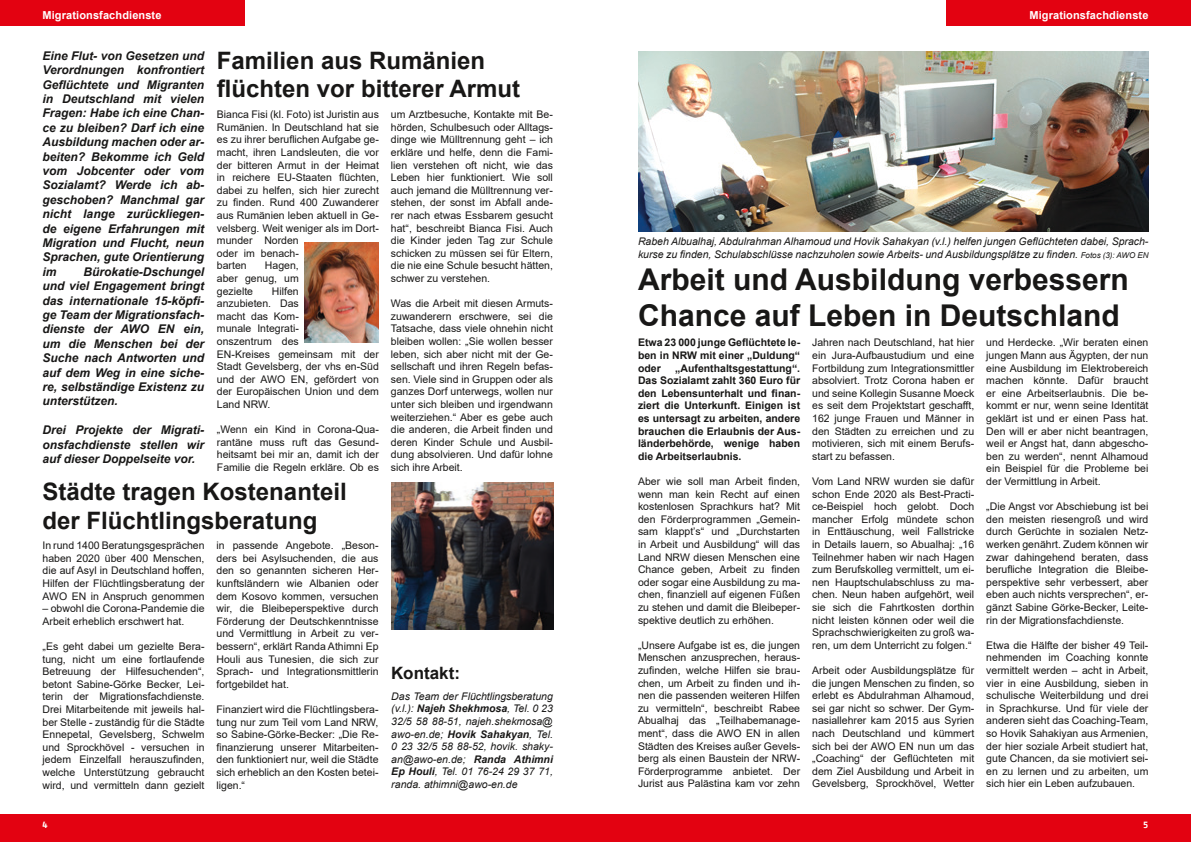
<style>
.page{position:relative;width:1191px;height:842px;background:#fff}
.page>*{position:absolute;margin:0;border:0;box-sizing:border-box;transform-origin:0 0}
.t1{font:700 30px/36px "Arial";color:#181716}
.t2{font:700 24px/28.8px "Arial";color:#181716}
.t3{font:700 17px "Arial";color:#181716}
.t4{font:italic 700 12px/14.4px "Arial";color:#181716;text-align:justify}
.t5{font:700 11px "Arial";letter-spacing:.01em;color:#fff}
.t6{font:10.5px/12.6px "Arial";color:#181716;text-align:justify}
.t7{font:italic 10.5px/12.6px "Arial";color:#181716}
.t8{font:700 10.5px/12.6px "Arial";color:#181716;text-align:justify}
.t9{font:700 9px "AWO Fago Office";color:#fff}
.s1{font-size:8px}
.s2{font-weight:700}
</style>
<div class="page">
<div style="left:0;top:814px;width:1191px;height:28px;background:#e30211"></div>
<div style="left:0;top:0;width:245px;height:26px;background:#e30211"></div>
<div style="left:946px;top:0;width:245px;height:26px;background:#e30211"></div>
<img style="left:638px;top:51px;width:510px;height:180px">
<img style="left:304px;top:243px;width:75px;height:100px">
<img style="left:391px;top:482px;width:162px;height:147px">
<p class="t5" style="left:43px;top:8px;width:120px">Migrationsfachdienste</p>
<p class="t5" style="left:1029px;top:8px;width:120px">Migrationsfachdienste</p>
<p class="t4" style="left:43px;top:49px;width:163px">Eine Flut- von Gesetzen und Verordnungen konfrontiert Geflüchtete und Migranten in Deutschland mit vielen Fragen: Habe ich eine Chan&shy;ce zu bleiben? Darf ich eine Ausbildung machen oder ar&shy;beiten? Bekomme ich Geld vom Jobcenter oder vom Sozialamt? Werde ich ab&shy;geschoben? Manchmal gar nicht lange zurückliegen&shy;de eigene Erfahrungen mit Migration und Flucht, neun Sprachen, gute Orientierung im</p>
<h2 class="t2" style="left:217px;top:46px;width:305px">Familien aus Rumänien flüchten vor bitterer Armut</h2>
<p class="t6" style="left:217px;top:108px;width:163px;text-align:left">Bianca Fisi (kl. Foto) ist Juristin aus<br>Rumänien. In Deutschland hat sie es zu ihrer beruflichen Aufgabe ge&shy;macht, ihren Landsleuten, die vor der bitteren Armut in der Heimat in reichere EU-Staaten flüchten, dabei zu helfen, sich hier zurecht zu finden. Rund 400 Zuwanderer aus Rumänien leben aktuell in Ge&shy;velsberg. Weit weniger als im Dort&shy;munder Norden<br>oder im benach-<br>barten</p>
<p class="t6" style="left:391px;top:108px;width:163px">um Arztbesuche, Kontakte mit Be&shy;hörden, Schulbesuch oder Alltags&shy;dinge wie Mülltrennung geht – ich erkläre und helfe, denn die Fami&shy;lien verstehen oft nicht, wie das Leben hier funktioniert. Wie soll auch jemand die Mülltrennung ver&shy;stehen, der sonst im Abfall ande&shy;rer nach etwas Essbarem gesucht hat“, beschreibt Bianca Fisi. Auch die Kinder jeden Tag zur Schule schicken zu müssen sei für Eltern, die nie eine Schule besucht hätten, schwer zu verstehen.</p>
<p class="t6" style="left:391px;top:297px;width:163px">Was die Arbeit mit diesen Armuts&shy;zuwanderern erschwere, sei die Tatsache, dass viele ohnehin nicht bleiben wollen: „Sie wollen besser leben, sich aber nicht mit der Ge&shy;sellschaft und ihren Regeln befas&shy;sen. Viele sind in Gruppen oder als ganzes Dorf unterwegs, wollen nur unter sich bleiben und irgendwann weiterziehen.“ Aber es gebe auch die anderen, die Arbeit finden und deren Kinder Schule und Ausbil&shy;dung absolvieren. Und dafür lohne sich ihre Arbeit.</p>
<p class="t7" style="left:638px;top:235px;width:512px">Rabeh Albualhaj, Abdulrahman Alhamoud und Hovik Sahakyan (v.l.) helfen jungen Geflüchteten dabei, Sprach&shy;kurse zu finden, Schulabschlüsse nachzuholen sowie Arbeits- und Ausbildungsplätze zu finden. <span class="s1">Fotos (3): AWO EN</span></p>
<h1 class="t1" style="left:638px;top:262px;width:492px">Arbeit und Ausbildung verbessern<br>Chance auf Leben in Deutschland</h1>
<p class="t8" style="left:638px;top:337px;width:164px">Etwa 23 000 junge Geflüchtete le&shy;ben in NRW mit einer „Duldung“ oder</p>
<p class="t6" style="left:217px;top:259px;width:83px;text-indent:48px">Hagen, aber genug, um gezielte</p>
<p class="t4" style="left:43px;top:265px;width:163px;text-indent:41px">Bürokatie-Dschungel und viel Engagement bringt das internationale 15-köpfi&shy;ge Team der Migrationsfach&shy;dienste der AWO EN ein, um die Menschen bei der Suche nach Antworten und auf dem Weg in eine siche&shy;re, selbständige Existenz zu unterstützen.</p>
<p class="t4" style="left:43px;top:423px;width:163px">Drei Projekte der Migrati&shy;onsfachdienste stellen wir auf dieser Doppelseite vor.</p>
<p class="t6" style="left:217px;top:285px;width:163px;text-align:left;text-indent:55px">Hilfen<br>anzubieten. Das<br>macht das Kom-<br>munale Integrati-<br>onszentrum des<br>EN-Kreises gemeinsam mit der<br>Stadt Gevelsberg, der vhs en-Süd und der AWO EN, gefördert von der Europäischen Union und dem<br>Land NRW.</p>
<p class="t6" style="left:217px;top:423px;width:163px">„Wenn ein Kind in Corona-Qua&shy;rantäne muss ruft das Gesund&shy;heitsamt bei mir an, damit ich der Familie die Regeln erkläre. Ob es</p>
<p class="t6" style="left:812px;top:336px;width:164px">Jahren nach Deutschland, hat hier ein Jura-Aufbaustudium und eine Fortbildung zum Integrationsmittler absolviert. Trotz Corona haben er und seine Kollegin Susanne Moeck es seit dem Projektstart geschafft, 162 junge Frauen und Männer in den Städten zu erreichen und zu motivieren, sich mit einem Berufs&shy;start zu befassen.</p>
<p class="t6" style="left:812px;top:475px;width:164px">Vom Land NRW wurden sie dafür schon Ende 2020 als Best-Practi&shy;ce-Beispiel hoch gelobt. Doch mancher Erfolg mündete schon in Enttäuschung, weil Fallstricke in Details lauern, so Abualhaj: „16<br>Teilnehmer haben wir nach Hagen zum Berufskolleg vermittelt, um ei&shy;nen Hauptschulabschluss zu ma&shy;chen. Neun haben aufgehört, weil sie sich die Fahrtkosten dorthin nicht leisten können oder weil die Sprachschwierigkeiten zu groß wa&shy;ren, um dem Unterricht zu folgen.“</p>
<p class="t6" style="left:812px;top:664px;width:164px">Arbeit oder Ausbildungsplätze für die jungen Menschen zu finden, so erlebt es Abdulrahman Alhamoud, sei gar nicht so schwer. Der Gym&shy;nasiallehrer kam 2015 aus Syrien nach Deutschland und kümmert sich bei der AWO EN nun um das „Coaching“ der Geflüchteten mit dem Ziel Ausbildung und Arbeit in Gevelsberg, Sprockhövel, Wetter</p>
<p class="t6" style="left:986px;top:336px;width:164px">und Herdecke. „Wir beraten einen jungen Mann aus Ägypten, der nun eine Ausbildung im Elektrobereich machen könnte. Dafür braucht er eine Arbeitserlaubnis. Die be&shy;kommt er nur, wenn seine Identität geklärt ist und er einen Pass hat.<br>Den will er aber nicht beantragen, weil er Angst hat, dann abgescho&shy;ben zu werden“, nennt Alhamoud ein Beispiel für die Probleme bei der Vermittlung in Arbeit.</p>
<p class="t6" style="left:986px;top:500px;width:164px">„Die Angst vor Abschiebung ist bei den meisten riesengroß und wird durch Gerüchte in sozialen Netz&shy;werken genährt. Zudem können wir zwar dahingehend beraten, dass berufliche Integration die Bleibe&shy;perspektive sehr verbessert, aber eben auch nichts versprechen“, er&shy;gänzt Sabine Görke-Becker, Leite&shy;rin der Migrationsfachdienste.</p>
<p class="t6" style="left:986px;top:639px;width:164px">Etwa die Hälfte der bisher 49 Teil&shy;nehmenden im Coaching konnte vermittelt werden – acht in Arbeit, vier in eine Ausbildung, sieben in schulische Weiterbildung und drei in Sprachkurse. Und für viele der anderen sieht das Coaching-Team, so Hovik Sahakiyan aus Armenien, der hier soziale Arbeit studiert hat, gute Chancen, da sie motiviert sei&shy;en zu lernen und zu arbeiten, um sich hier ein Leben aufzubauen.</p>
<p class="t8" style="left:638px;top:362px;width:164px;text-indent:37px">„Aufenthaltsgestattung“.<br>Das Sozialamt zahlt 360 Euro für den Lebensunterhalt und finan&shy;ziert die Unterkunft. Einigen ist es untersagt zu arbeiten, andere brauchen die Erlaubnis der Aus&shy;länderbehörde, wenige haben die Arbeitserlaubnis.</p>
<p class="t6" style="left:638px;top:475px;width:164px">Aber wie soll man Arbeit finden, wenn man kein Recht auf einen kostenlosen Sprachkurs hat? Mit den Förderprogrammen „Gemein&shy;sam klappt’s“ und „Durchstarten in Arbeit und Ausbildung“ will das Land NRW diesen Menschen eine Chance geben, Arbeit zu finden oder sogar eine Ausbildung zu ma&shy;chen, finanziell auf eigenen Füßen zu stehen und damit die Bleibeper&shy;spektive deutlich zu erhöhen.</p>
<p class="t6" style="left:638px;top:639px;width:164px">„Unsere Aufgabe ist es, die jungen Menschen anzusprechen, heraus&shy;zufinden, welche Hilfen sie brau&shy;chen, um Arbeit zu finden und ih&shy;nen die passenden weiteren Hilfen zu vermitteln“, beschreibt Rabee Abualhaj das „Teilhabemanage&shy;ment“, dass die AWO EN in allen Städten des Kreises außer Gevels&shy;berg als einen Baustein der NRW-Förderprogramme anbietet. Der Jurist aus Palästina kam vor zehn</p>
<h2 class="t2" style="left:43px;top:477px;width:306px">Städte tragen Kostenanteil der Flüchtlingsberatung</h2>
<p class="t6" style="left:43px;top:539px;width:163px">In rund 1400 Beratungsgesprächen haben 2020 über 400 Menschen, die auf Asyl in Deutschland hoffen, Hilfen der Flüchtlingsberatung der AWO EN in Anspruch genommen</p>
<p class="t6" style="left:43px;top:602px;width:163px">– obwohl die Corona-Pandemie die<br>Arbeit erheblich erschwert hat.</p>
<p class="t6" style="left:43px;top:640px;width:163px">„Es geht dabei um gezielte Bera&shy;tung, nicht um eine fortlaufende Betreuung der Hilfesuchenden“, betont Sabine-Görke Becker, Lei&shy;terin der Migrationsfachdienste.<br>Drei Mitarbeitende mit jeweils hal&shy;ber Stelle - zuständig für die Städte Ennepetal, Gevelsberg, Schwelm und Sprockhövel - versuchen in jedem Einzelfall herauszufinden, welche Unterstützung gebraucht wird, und vermitteln dann gezielt</p>
<p class="t6" style="left:216px;top:539px;width:163px">in passende Angebote. „Beson&shy;ders bei Asylsuchenden, die aus den so genannten sicheren Her&shy;kunftsländern wie Albanien oder dem Kosovo kommen, versuchen wir, die Bleibeperspektive durch Förderung der Deutschkenntnisse und Vermittlung in Arbeit zu ver&shy;bessern“, erklärt Randa Athimni Ep Houli aus Tunesien, die sich zur Sprach- und Integrationsmittlerin fortgebildet hat.</p>
<p class="t6" style="left:216px;top:703px;width:163px">Finanziert wird die Flüchtlingsbera&shy;tung nur zum Teil vom Land NRW, so Sabine-Görke-Becker: „Die Re&shy;finanzierung unserer Mitarbeiten&shy;den funktioniert nur, weil die Städte sich erheblich an den Kosten betei&shy;ligen.“</p>
<h3 class="t3" style="left:391px;top:661px;width:70px">Kontakt:</h3>
<p class="t7" style="left:391px;top:690px;width:163px;text-align:justify">Das Team der Flüchtlingsberatung (v.l.): <span class="s2">Najeh Shekhmosa</span>, Tel. 0 23<br>32/5 58 88-51, najeh.shekmosa@ awo-en.de; <span class="s2">Hovik Sahakyan</span>, Tel.<br>0 23 32/5 58 88-52, hovik. shaky&shy;an@awo-en.de; <span class="s2">Randa Athimni Ep Houli</span>, Tel. 01 76-24 29 37 71, randa. athimni@awo-en.de</p>
<p class="t9" style="left:43px;top:819px;width:7px">4</p>
<p class="t9" style="left:1143px;top:819px;width:7px">5</p>
</div>
